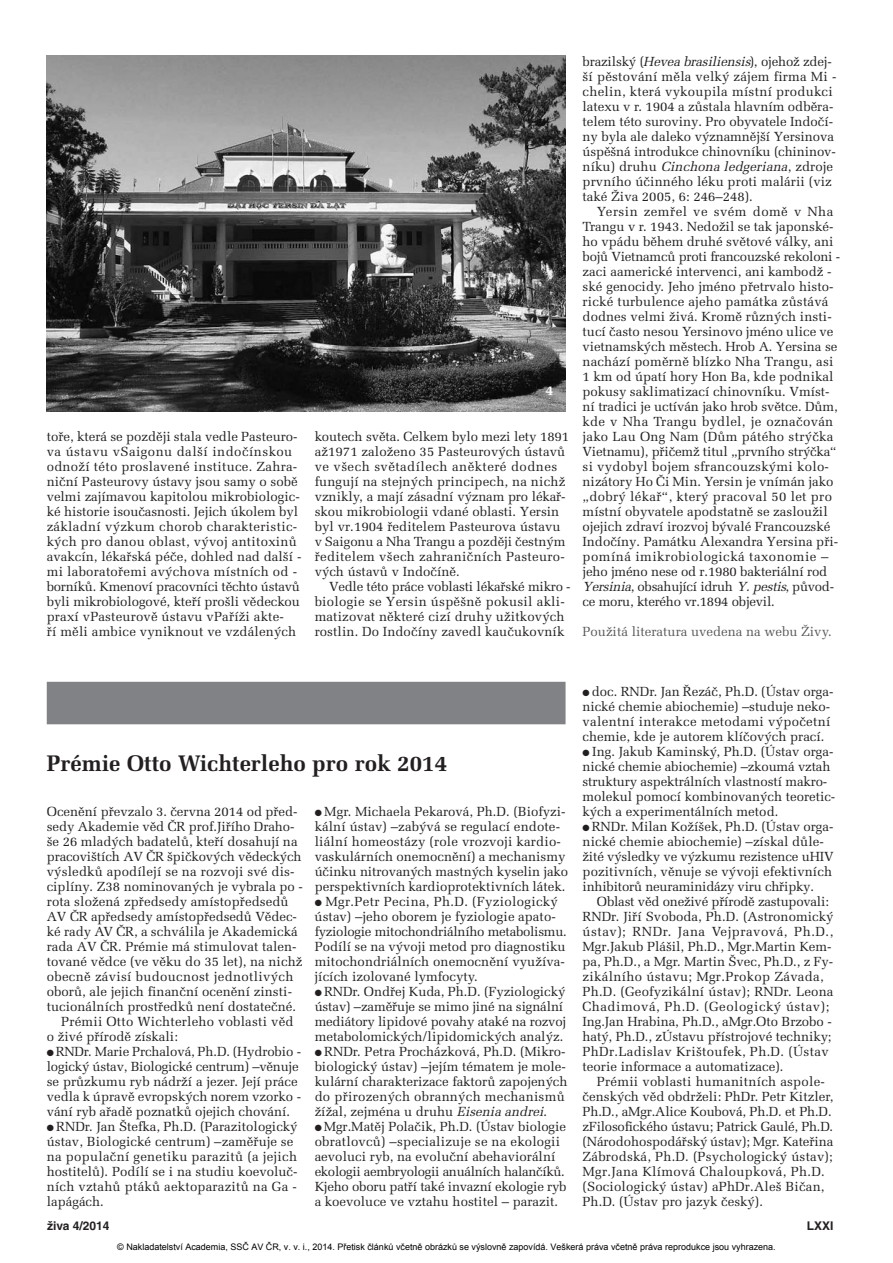
<style>
.page{position:relative;width:893px;height:1263px;background:#fff}
.page>*{position:absolute;margin:0;border:0;box-sizing:border-box;transform-origin:0 0}
.t1{font:700 22.5px "Melior CE";color:#231f20}
.t2{font:700 13.5px "Melior CE";color:#fff}
.t3{font:13.2px/15px "Melior CE";color:#231f20}
.t4{font:13.2px "Melior CE";color:#57585a}
.t5{font:13.2px "Melior CE";letter-spacing:.02em;color:#231f20}
.t6{font:700 12px "Helvetica CE";color:#231f20}
.t7{font:9px "Arial";color:#000}
.s1{font-style:italic}
</style>
<div class="page">
<img style="left:47px;top:55px;width:519px;height:356px">
<div style="left:47px;top:682px;width:519px;height:42px;background:#808285"></div>
<p class="t2" style="left:546px;top:385px;width:9px">4</p>
<p class="t3" style="left:47px;top:431px;width:256px">toře, která se později stala vedle Pasteuro - va ústavu vSaigonu další indočínskou odnoží této proslavené instituce. Zahra&shy;niční Pasteurovy ústavy jsou samy o sobě velmi zajímavou kapitolou mikrobiologic&shy;ké historie isoučasnosti. Jejich úkolem byl základní výzkum chorob charakteristic&shy;kých pro danou oblast, vývoj antitoxinů avakcín, lékařská péče, dohled nad další - mi laboratořemi avýchova místních od - borníků. Kmenoví pracovníci těchto ústavů byli mikrobiologové, kteří prošli vědeckou praxí vPasteurově ústavu vPaříži akte-<br>ří měli ambice vyniknout ve vzdálených</p>
<p class="t3" style="left:315px;top:431px;width:256px">koutech světa. Celkem bylo mezi lety 1891 až1971 založeno 35 Pasteurových ústavů ve všech světadílech aněkteré dodnes fungují na stejných principech, na nichž vznikly, a mají zásadní význam pro lékař&shy;skou mikrobiologii vdané oblasti. Yersin byl vr.1904 ředitelem Pasteurova ústavu v Saigonu a Nha Trangu a později čestným ředitelem všech zahraničních Pasteuro&shy;vých ústavů v Indočíně.</p>
<p class="t3" style="left:315px;top:581px;width:258px;text-indent:14px">Vedle této práce voblasti lékařské mikro - biologie se Yersin úspěšně pokusil akli&shy;matizovat některé cizí druhy užitkových rostlin. Do Indočíny zavedl kaučukovník</p>
<p class="t3" style="left:583px;top:56px;width:255px">brazilský (<span class="s1">Hevea brasiliensis</span>), ojehož zdej&shy;ší pěstování měla velký zájem firma Mi - chelin, která vykoupila místní produkci latexu v r. 1904 a zůstala hlavním odběra&shy;telem této suroviny. Pro obyvatele Indočí&shy;ny byla ale daleko významnější Yersinova úspěšná introdukce chinovníku (chininov&shy;n í k u ) d r u h u <span class="s1">Cinchona ledgeriana</span>, z d r o j e prvního účinného léku proti malárii (viz také Živa 2005, 6: 246–248).</p>
<p class="t3" style="left:583px;top:206px;width:259px;text-indent:14px">Yersin zemřel ve svém domě v Nha Trangu v r. 1943. Nedožil se tak japonské&shy;ho vpádu během druhé světové války, ani bojů Vietnamců proti francouzské rekoloni - zaci aamerické intervenci, ani kambodž - ské genocidy. Jeho jméno přetrvalo histo&shy;rické turbulence ajeho památka zůstává dodnes velmi živá. Kromě různých insti&shy;tucí často nesou Yersinovo jméno ulice ve vietnamských městech. Hrob A. Yersina se nachází poměrně blízko Nha Trangu, asi 1 km od úpatí hory Hon Ba, kde podnikal pokusy saklimatizací chinovníku. Vmíst&shy;ní tradici je uctíván jako hrob světce. Dům, kde v Nha Trangu bydlel, je označován jako Lau Ong Nam (Dům pátého strýčka Vietnamu), přičemž titul „prvního strýčka“ si vydobyl bojem sfrancouzskými kolo&shy;nizátory Ho Či Min. Yersin je vnímán jako „dobrý lékař“, který pracoval 50 let pro místní obyvatele apodstatně se zasloužil ojejich zdraví irozvoj bývalé Francouzské Indočíny. Památku Alexandra Yersina při&shy;pomíná imikrobiologická taxonomie – jeho jméno nese od r.1980 bakteriální rod <span class="s1">Yersinia</span>, obsahující idruh <span class="s1">Y.pestis</span>, původ&shy;ce moru, kterého vr.1894 objevil.</p>
<p class="t4" style="left:583px;top:627px;width:251px">Použitá literatura uvedena na webu Živy.</p>
<h1 class="t1" style="left:47px;top:755px;width:402px">Prémie Otto Wichterleho pro rok 2014</h1>
<p class="t3" style="left:47px;top:806px;width:252px">Ocenění převzalo 3. června 2014 od před-</p>
<p class="t3" style="left:47px;top:821px;width:249px">sedy Akademie věd ČR prof.Jiřího Draho-</p>
<p class="t3" style="left:47px;top:836px;width:252px">še 26 mladých badatelů, kteří dosahují na</p>
<p class="t3" style="left:47px;top:851px;width:256px">pracovištích AV ČR špičkových vědeckých</p>
<p class="t3" style="left:47px;top:866px;width:249px">výsledků apodílejí se na rozvoji své dis-</p>
<p class="t3" style="left:47px;top:881px;width:258px">ciplíny. Z38 nominovaných je vybrala po -</p>
<p class="t3" style="left:47px;top:896px;width:243px">rota složená zpředsedy amístopředsedů</p>
<p class="t3" style="left:47px;top:911px;width:252px">AV ČR apředsedy amístopředsedů Vědec-</p>
<p class="t3" style="left:47px;top:926px;width:252px">ké rady AV ČR, a schválila je Akademická</p>
<p class="t3" style="left:47px;top:941px;width:251px">rada AV ČR. Prémie má stimulovat talen-</p>
<p class="t3" style="left:47px;top:956px;width:257px">tované vědce (ve věku do 35 let), na nichž</p>
<p class="t5" style="left:47px;top:972px;width:248px">obecně závisí budoucnost jednotlivých</p>
<p class="t3" style="left:47px;top:986px;width:247px">oborů, ale jejich finanční ocenění zinsti-</p>
<p class="t3" style="left:47px;top:1001px;width:251px">tucionálních prostředků není dostatečné.</p>
<p class="t3" style="left:61px;top:1016px;width:234px">Prémii Otto Wichterleho voblasti věd</p>
<p class="t3" style="left:47px;top:1031px;width:133px">o živé přírodě získali:</p>
<p class="t3" style="left:47px;top:1046px;width:256px">● RNDr. Marie Prchalová, Ph.D. (Hydrobio - logický ústav, Biologické centrum) –věnuje se průzkumu ryb nádrží a jezer. Její práce vedla k úpravě evropských norem vzorko - vání ryb ařadě poznatků ojejich chování.</p>
<p class="t3" style="left:47px;top:1121px;width:252px">● RNDr. Jan Štefka, Ph.D. (Parazitologický ústav, Biologické centrum) –zaměřuje se na populační genetiku parazitů (a jejich hostitelů). Podílí se i na studiu koevoluč&shy;ních vztahů ptáků aektoparazitů na Ga - lapágách.</p>
<p class="t3" style="left:315px;top:806px;width:255px">● Mgr. Michaela Pekarová, Ph.D. (Biofyzi&shy;kální ústav) –zabývá se regulací endote&shy;liální homeostázy (role vrozvoji kardio&shy;vaskulárních onemocnění) a mechanismy účinku nitrovaných mastných kyselin jako perspektivních kardioprotektivních látek.</p>
<p class="t3" style="left:315px;top:896px;width:254px">● Mgr.Petr Pecina, Ph.D. (Fyziologický ústav) –jeho oborem je fyziologie apato&shy;fyziologie mitochondriálního metabolismu.<br>Podílí se na vývoji metod pro diagnostiku mitochondriálních onemocnění využíva&shy;jících izolované lymfocyty.</p>
<p class="t3" style="left:315px;top:986px;width:253px">● RNDr. Ondřej Kuda, Ph.D. (Fyziologický ústav) –zaměřuje se mimo jiné na signální mediátory lipidové povahy ataké na rozvoj metabolomických/lipidomických analýz.</p>
<p class="t3" style="left:315px;top:1046px;width:254px">● RNDr. Petra Procházková, Ph.D. (Mikro&shy;biologický ústav) –jejím tématem je mole&shy;kulární charakterizace faktorů zapojených do přirozených obranných mechanismů žížal, zejména u druhu <span class="s1">Eisenia andrei</span>.</p>
<p class="t3" style="left:315px;top:1121px;width:253px">● Mgr.Matěj Polačik, Ph.D. (Ústav biologie obratlovců) –specializuje se na ekologii aevoluci ryb, na evoluční abehaviorální ekologii aembryologii anuálních halančíků.<br>Kjeho oboru patří také invazní ekologie ryb a koevoluce ve vztahu hostitel – parazit.</p>
<p class="t3" style="left:583px;top:686px;width:252px">● doc. RNDr. Jan Řezáč, Ph.D. (Ústav orga&shy;nické chemie abiochemie) –studuje neko&shy;valentní interakce metodami výpočetní chemie, kde je autorem klíčových prací.</p>
<p class="t3" style="left:583px;top:746px;width:254px">● Ing. Jakub Kaminský, Ph.D. (Ústav orga&shy;nické chemie abiochemie) –zkoumá vztah struktury aspektrálních vlastností makro&shy;molekul pomocí kombinovaných teoretic&shy;kých a experimentálních metod.</p>
<p class="t3" style="left:583px;top:821px;width:252px">● RNDr. Milan Kožíšek, Ph.D. (Ústav orga&shy;nické chemie abiochemie) –získal důle&shy;žité výsledky ve výzkumu rezistence uHIV pozitivních, věnuje se vývoji efektivních inhibitorů neuraminidázy viru chřipky.</p>
<p class="t3" style="left:583px;top:896px;width:252px;text-indent:14px">Oblast věd oneživé přírodě zastupovali:<br>RNDr. Jiří Svoboda, Ph.D. (Astronomický ústav); RNDr. Jana Vejpravová, Ph.D., Mgr.Jakub Plášil, Ph.D., Mgr.Martin Kem&shy;pa, Ph.D., a Mgr. Martin Švec, Ph.D., z Fy - zikálního ústavu; Mgr.Prokop Závada, Ph.D. (Geofyzikální ústav); RNDr. Leona Chadimová, Ph.D. (Geologický ústav); Ing.Jan Hrabina, Ph.D., aMgr.Oto Brzobo - hatý, Ph.D., zÚstavu přístrojové techniky; PhDr.Ladislav Krištoufek, Ph.D. (Ústav teorie informace a automatizace).</p>
<p class="t3" style="left:583px;top:1076px;width:252px;text-indent:14px">Prémii voblasti humanitních aspole&shy;čenských věd obdrželi: PhDr. Petr Kitzler, Ph.D., aMgr.Alice Koubová, Ph.D. et Ph.D. zFilosofického ústavu; Patrick Gaulé, Ph.D. (Národohospodářský ústav); Mgr. Kateřina Zábrodská, Ph.D. (Psychologický ústav); Mgr.Jana Klímová Chaloupková, Ph.D. (Sociologický ústav) aPhDr.Aleš Bičan, Ph.D. (Ústav pro jazyk český).</p>
<p class="t6" style="left:47px;top:1221px;width:64px">živa 4/2014</p>
<p class="t6" style="left:807px;top:1221px;width:28px">LXXI</p>
<p class="t7" style="left:117px;top:1241px;width:660px">© Nakladatelství Academia, SSČ AV ČR, v. v. i., 2014. Přetisk článků včetně obrázků se výslovně zapovídá. Veškerá práva včetně práva reprodukce jsou vyhrazena.</p>
</div>
